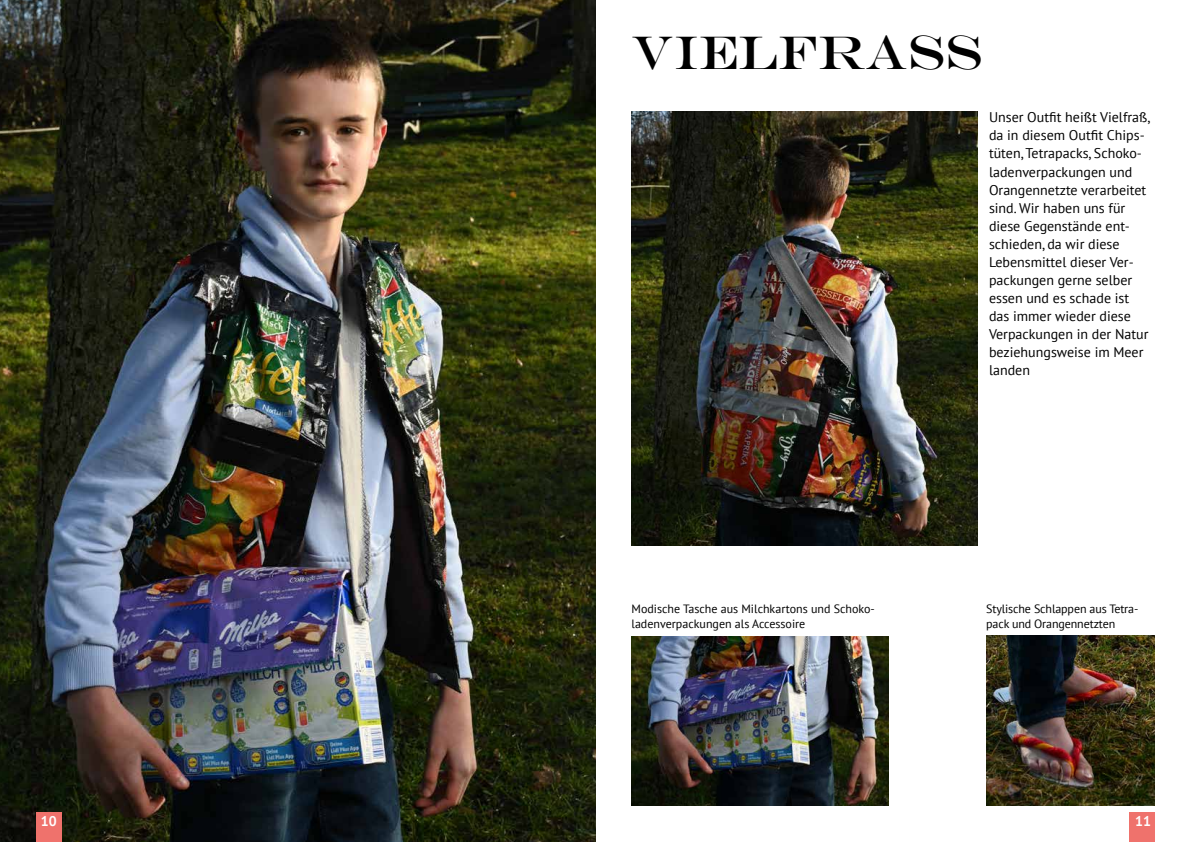
<style>
.page{position:relative;width:1191px;height:842px;background:#fff}
.page>*{position:absolute;margin:0;border:0;box-sizing:border-box;transform-origin:0 0}
.t1{font:48px "Engravers";color:#000}
.t2{font:14px/18px "PT Sans";color:#000}
.t3{font:700 14px "PT Sans";color:#fff}
.t4{font:12px/14.4px "PT Sans";color:#000}
</style>
<div class="page">
<img style="left:0;top:0;width:595px;height:842px">
<img style="left:631px;top:636px;width:258px;height:170px">
<img style="left:986px;top:636px;width:169px;height:170px">
<img style="left:631px;top:112px;width:346px;height:434px">
<div style="left:1129px;top:812px;width:26px;height:30px;background:#ef726c"></div>
<div style="left:36px;top:812px;width:26px;height:30px;background:#ef726c"></div>
<h1 class="t1" style="left:631px;top:24px;width:352px">VIELFRAß</h1>
<p class="t2" style="left:989px;top:108px;width:163px">Unser Outfit heißt Vielfraß, da in diesem Outfit Chips&shy;tüten, Tetrapacks, Schoko&shy;ladenverpackungen und<br>Orangennetzte verarbeitet sind. Wir haben uns für diese Gegenstände ent&shy;schieden, da wir diese<br>Lebensmittel dieser Ver&shy;packungen gerne selber essen und es schade ist das immer wieder diese<br>Verpackungen in der Natur beziehungsweise im Meer landen</p>
<p class="t4" style="left:631px;top:601px;width:245px">Modische Tasche aus Milchkartons und Schoko&shy;ladenverpackungen als Accessoire</p>
<p class="t4" style="left:986px;top:601px;width:154px">Stylische Schlappen aus Tetra&shy;pack und Orangennetzten</p>
<p class="t3" style="left:41px;top:811px;width:17px">10</p>
<p class="t3" style="left:1135px;top:811px;width:17px">11</p>
</div>
